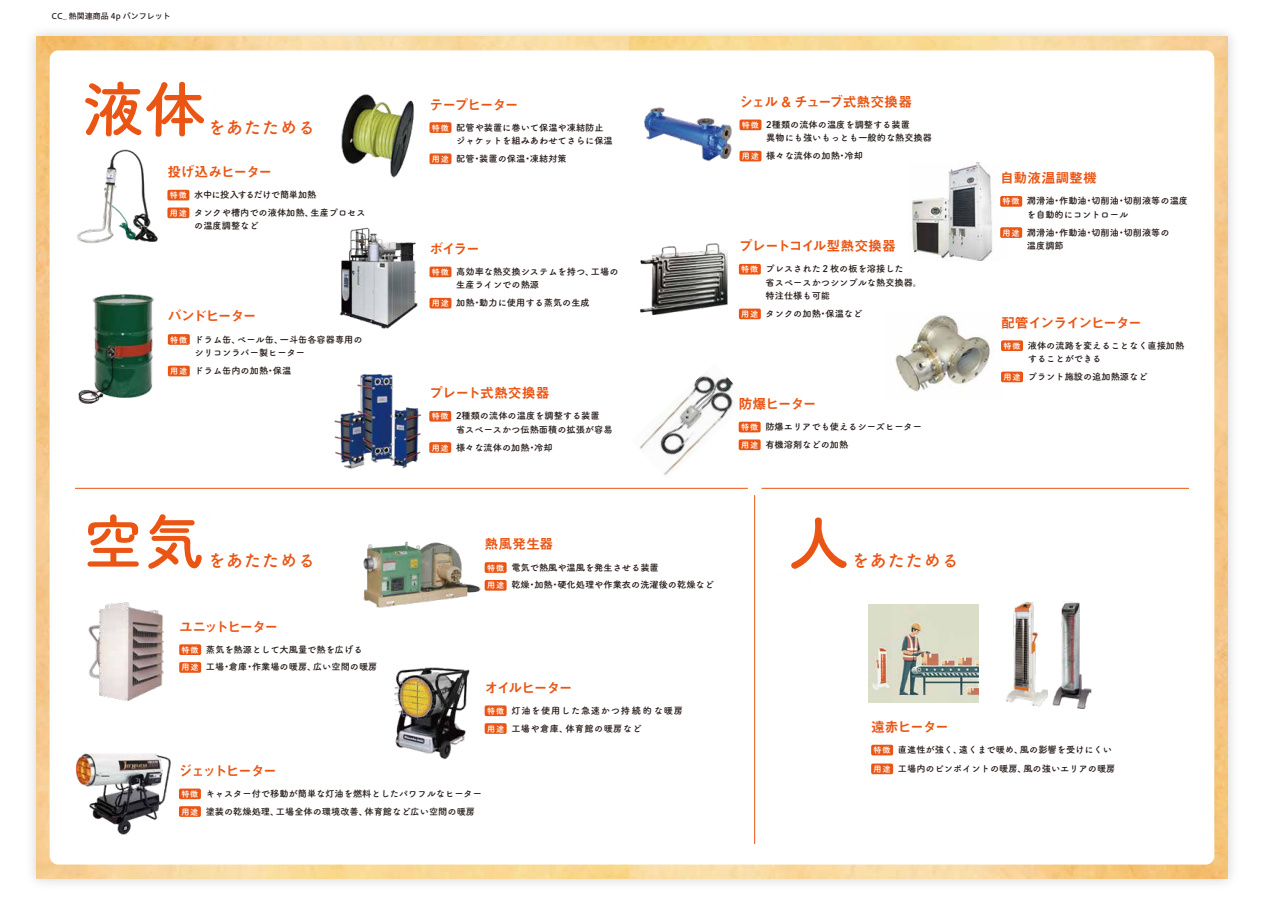
<style>
.page{position:relative;width:1264px;height:915px;background:#fff}
.page>*{position:absolute;margin:0;border:0;box-sizing:border-box;transform-origin:0 0}
.t1{font:61.9px "Tsuku A Rd Gothic Std B";color:#ea5514}
.t2{font:18px "Tsuku A Rd Gothic Std B";color:#ea5514}
.t3{font:13.9px "Midashi Go Pro MB31";letter-spacing:-.085em;color:#ea5514}
.t4{font:13.9px "Midashi Go Pro MB31";letter-spacing:-.055em;color:#ea5514}
.t5{font:13.9px "Midashi Go Pro MB31";letter-spacing:-.05em;color:#ea5514}
.t6{font:13.9px "Midashi Go Pro MB31";letter-spacing:-.025em;color:#ea5514}
.t7{font:13.9px "Midashi Go Pro MB31";letter-spacing:-.12em;color:#ea5514}
.t8{font:13.9px "Midashi Go Pro MB31";letter-spacing:-.11em;color:#ea5514}
.t9{font:13.9px "Midashi Go Pro MB31";color:#ea5514}
.t10{font:13.9px "Midashi Go Pro MB31";letter-spacing:-.115em;color:#ea5514}
.t11{font:9.2px/13.5px "Tsuku A Rd Gothic Std B";color:#221815}
.t12{font:9.2px/17.7px "Tsuku A Rd Gothic Std B";letter-spacing:.08em;color:#221815}
.t13{font:8.1px "Tsuku A Rd Gothic Std B";letter-spacing:.1em;color:#fff}
.t14{font:8px "Hiragino UD Sans Std W5";color:#221815}
.s1{font-size:8.1px;color:#fff}
</style>
<div class="page">
<img style="left:36px;top:36px;width:594px;height:842px">
<img style="left:630px;top:36px;width:597px;height:842px">
<div style="left:50px;top:50px;width:1164px;height:814px;background:#fff;border-radius:9px"></div>
<img style="left:76px;top:194px;width:94px;height:50px">
<div style="left:167px;top:190px;width:22px;height:10px;background:#ea5514;border-radius:2px"></div>
<div style="left:167px;top:208px;width:22px;height:10px;background:#ea5514;border-radius:2px"></div>
<img style="left:341px;top:94px;width:73px;height:84px">
<div style="left:429px;top:122px;width:22px;height:11px;background:#ea5514;border-radius:2px"></div>
<div style="left:429px;top:153px;width:22px;height:11px;background:#ea5514;border-radius:2px"></div>
<img style="left:79px;top:295px;width:75px;height:109px">
<div style="left:168px;top:334px;width:22px;height:11px;background:#ea5514;border-radius:2px"></div>
<div style="left:168px;top:366px;width:22px;height:10px;background:#ea5514;border-radius:2px"></div>
<img style="left:339px;top:227px;width:79px;height:102px">
<div style="left:429px;top:267px;width:22px;height:10px;background:#ea5514;border-radius:2px"></div>
<div style="left:429px;top:298px;width:22px;height:10px;background:#ea5514;border-radius:2px"></div>
<img style="left:644px;top:107px;width:88px;height:55px">
<div style="left:739px;top:120px;width:22px;height:10px;background:#ea5514;border-radius:2px"></div>
<div style="left:739px;top:151px;width:22px;height:10px;background:#ea5514;border-radius:2px"></div>
<img style="left:334px;top:374px;width:100px;height:95px">
<div style="left:429px;top:411px;width:22px;height:11px;background:#ea5514;border-radius:2px"></div>
<div style="left:429px;top:442px;width:22px;height:11px;background:#ea5514;border-radius:2px"></div>
<img style="left:640px;top:243px;width:88px;height:73px">
<div style="left:739px;top:264px;width:22px;height:11px;background:#ea5514;border-radius:2px"></div>
<div style="left:739px;top:309px;width:22px;height:10px;background:#ea5514;border-radius:2px"></div>
<img style="left:911px;top:162px;width:90px;height:98px">
<div style="left:1000px;top:196px;width:22px;height:11px;background:#ea5514;border-radius:2px"></div>
<div style="left:1000px;top:227px;width:22px;height:11px;background:#ea5514;border-radius:2px"></div>
<img style="left:639px;top:375px;width:111px;height:100px">
<div style="left:738px;top:422px;width:22px;height:10px;background:#ea5514;border-radius:2px"></div>
<div style="left:738px;top:439px;width:22px;height:11px;background:#ea5514;border-radius:2px"></div>
<img style="left:895px;top:315px;width:95px;height:77px">
<div style="left:1001px;top:340px;width:22px;height:11px;background:#ea5514;border-radius:2px"></div>
<div style="left:1001px;top:372px;width:22px;height:10px;background:#ea5514;border-radius:2px"></div>
<div style="left:484px;top:562px;width:22px;height:11px;background:#ea5514;border-radius:2px"></div>
<div style="left:484px;top:580px;width:22px;height:11px;background:#ea5514;border-radius:2px"></div>
<img style="left:363px;top:541px;width:136px;height:67px">
<div style="left:179px;top:788px;width:22px;height:11px;background:#ea5514;border-radius:2px"></div>
<div style="left:179px;top:806px;width:22px;height:11px;background:#ea5514;border-radius:2px"></div>
<img style="left:76px;top:753px;width:95px;height:82px">
<img style="left:88px;top:627px;width:76px;height:75px">
<div style="left:871px;top:745px;width:22px;height:10px;background:#ea5514;border-radius:2px"></div>
<div style="left:871px;top:763px;width:22px;height:11px;background:#ea5514;border-radius:2px"></div>
<img style="left:1057px;top:602px;width:35px;height:106px">
<img style="left:1006px;top:602px;width:51px;height:105px">
<div style="left:484px;top:705px;width:22px;height:11px;background:#ea5514;border-radius:2px"></div>
<div style="left:484px;top:723px;width:22px;height:11px;background:#ea5514;border-radius:2px"></div>
<img style="left:394px;top:667px;width:76px;height:93px">
<img style="left:38px;top:33px;width:212px;height:161px">
<img style="left:199px;top:109px;width:51px;height:38px">
<img style="left:38px;top:466px;width:208px;height:161px">
<img style="left:199px;top:542px;width:47px;height:38px">
<img style="left:743px;top:466px;width:148px;height:161px">
<img style="left:843px;top:542px;width:48px;height:38px">
<hr style="left:75px;top:488px;width:1114px;height:1px;background:#ea5514">
<div style="left:179px;top:644px;width:22px;height:11px;background:#ea5514;border-radius:2px"></div>
<div style="left:179px;top:662px;width:22px;height:11px;background:#ea5514;border-radius:2px"></div>
<hr style="left:754px;top:488px;width:1px;height:356px;background:#ea5514">
<div style="left:748px;top:481px;width:13px;height:14px;background:#fff;border-radius:50%"></div>
<img style="left:868px;top:604px;width:110px;height:98px">
<p class="t14" style="left:52px;top:10px;width:121px">CC_ 熱関連商品 4p パンフレット</p>
<h1 class="t1" style="left:82px;top:61px;width:125px">液体</h1>
<h2 class="t2" style="left:207px;top:113px;width:109px">をあたためる</h2>
<h3 class="t3" style="left:167px;top:161px;width:106px">投げ込みヒーター</h3>
<p class="t11" style="left:194px;top:185px;width:173px;line-height:17.7px;text-indent:-24px"><span class="s1">特徴</span> 水中に投入するだけで簡単加熱<br>タンクや槽内での液体加熱、生産プロセス</p>
<p class="t11" style="left:194px;top:219px;width:66px">の温度調整など</p>
<p class="t13" style="left:170px;top:207px;width:19px">用途</p>
<h3 class="t3" style="left:168px;top:305px;width:90px">バンドヒーター</h3>
<p class="t11" style="left:195px;top:332px;width:170px">ドラム缶、ペール缶、一斗缶各容器専用のシリコンラバー製ヒーター</p>
<p class="t13" style="left:170px;top:333px;width:19px">特徴</p>
<p class="t11" style="left:170px;top:363px;width:123px"><span class="s1">用途</span> ドラム缶内の加熱・保温</p>
<h1 class="t1" style="left:82px;top:494px;width:123px">空気</h1>
<h2 class="t2" style="left:207px;top:546px;width:109px">をあたためる</h2>
<h3 class="t8" style="left:179px;top:615px;width:101px">ユニットヒーター</h3>
<p class="t11" style="left:182px;top:640px;width:197px;line-height:17.7px"><span class="s1">特徴</span> 蒸気を熱源として大風量で熱を広げる<br><span class="s1">用途</span> 工場・倉庫・作業場の暖房、広い空間の暖房</p>
<h3 class="t3" style="left:429px;top:93px;width:91px">テープヒーター</h3>
<p class="t11" style="left:456px;top:120px;width:158px">配管や装置に巻いて保温や凍結防止ジャケットを組みあわせてさらに保温</p>
<p class="t13" style="left:432px;top:121px;width:19px">特徴</p>
<p class="t11" style="left:432px;top:151px;width:136px"><span class="s1">用途</span> 配管・装置の保温・凍結対策</p>
<h3 class="t3" style="left:429px;top:237px;width:52px">ボイラー</h3>
<p class="t11" style="left:456px;top:264px;width:164px">高効率な熱交換システムを持つ、工場の生産ラインでの熱源</p>
<p class="t13" style="left:432px;top:266px;width:19px">特徴</p>
<p class="t11" style="left:432px;top:295px;width:159px"><span class="s1">用途</span> 加熱・動力に使用する蒸気の生成</p>
<h3 class="t6" style="left:429px;top:382px;width:122px">プレート式熱交換器</h3>
<p class="t11" style="left:456px;top:409px;width:158px">2種類の流体の温度を調整する装置<br>省スペースかつ伝熱面積の拡張が容易</p>
<p class="t13" style="left:432px;top:410px;width:19px">特徴</p>
<p class="t11" style="left:432px;top:440px;width:123px"><span class="s1">用途</span> 様々な流体の加熱・冷却</p>
<h3 class="t3" style="left:484px;top:533px;width:70px">熱風発生器</h3>
<p class="t11" style="left:487px;top:558px;width:228px;line-height:17.7px"><span class="s1">特徴</span> 電気で熱風や温風を発生させる装置<br><span class="s1">用途</span> 乾燥・加熱・硬化処理や作業衣の洗濯後の乾燥など</p>
<h3 class="t10" style="left:484px;top:676px;width:89px">オイルヒーター</h3>
<p class="t12" style="left:487px;top:701px;width:197px"><span class="s1">特徴</span> 灯油を使用した急速かつ持続的な暖房<span class="s1">用途</span> 工場や倉庫、体育館の暖房など</p>
<h3 class="t7" style="left:179px;top:759px;width:99px">ジェットヒーター</h3>
<p class="t11" style="left:181px;top:784px;width:302px;line-height:17.6px"><span class="s1">特徴</span> キャスター付で移動が簡単な灯油を燃料としたパワフルなヒーター<span class="s1">用途</span> 塗装の乾燥処理、工場全体の環境改善、体育館など広い空間の暖房</p>
<h3 class="t4" style="left:739px;top:90px;width:174px">シェル &amp; チューブ式熱交換器</h3>
<p class="t11" style="left:766px;top:117px;width:167px">2種類の流体の温度を調整する装置<br>異物にも強いもっとも一般的な熱交換器</p>
<p class="t13" style="left:742px;top:119px;width:19px">特徴</p>
<p class="t11" style="left:742px;top:148px;width:123px"><span class="s1">用途</span> 様々な流体の加熱・冷却</p>
<h3 class="t5" style="left:739px;top:235px;width:159px">プレートコイル型熱交換器</h3>
<p class="t11" style="left:765px;top:261px;width:158px">プレスされた２枚の板を溶接した<br>省スペースかつシンプルな熱交換器。特注仕様も可能</p>
<p class="t13" style="left:741px;top:263px;width:19px">特徴</p>
<p class="t11" style="left:741px;top:306px;width:123px"><span class="s1">用途</span> タンクの加熱・保温など</p>
<h3 class="t3" style="left:738px;top:393px;width:79px">防爆ヒーター</h3>
<p class="t11" style="left:741px;top:417px;width:182px;line-height:17.8px"><span class="s1">特徴</span> 防爆エリアでも使えるシーズヒーター<span class="s1">用途</span> 有機溶剤などの加熱</p>
<h1 class="t1" style="left:788px;top:494px;width:63px">人</h1>
<h2 class="t2" style="left:851px;top:546px;width:109px">をあたためる</h2>
<h3 class="t9" style="left:1000px;top:167px;width:98px">自動液温調整機</h3>
<p class="t11" style="left:1027px;top:194px;width:163px">潤滑油・作動油・切削油・切削液等の温度を自動的にコントロール</p>
<p class="t13" style="left:1002px;top:195px;width:19px">特徴</p>
<p class="t13" style="left:1002px;top:226px;width:19px">用途</p>
<p class="t11" style="left:1027px;top:225px;width:144px">潤滑油・作動油・切削油・切削液等の温度調節</p>
<h3 class="t3" style="left:1001px;top:311px;width:142px">配管インラインヒーター</h3>
<p class="t11" style="left:1027px;top:338px;width:158px">液体の流路を変えることなく直接加熱することができる</p>
<p class="t13" style="left:1003px;top:339px;width:19px">特徴</p>
<p class="t11" style="left:1003px;top:369px;width:146px"><span class="s1">用途</span> プラント施設の追加熱源など</p>
<h3 class="t3" style="left:871px;top:716px;width:79px">遠赤ヒーター</h3>
<p class="t11" style="left:873px;top:740px;width:243px;line-height:18.8px"><span class="s1">特徴</span> 直進性が強く、遠くまで暖め、風の影響を受けにくい<span class="s1">用途</span> 工場内のピンポイントの暖房、風の強いエリアの暖房</p>
</div>
